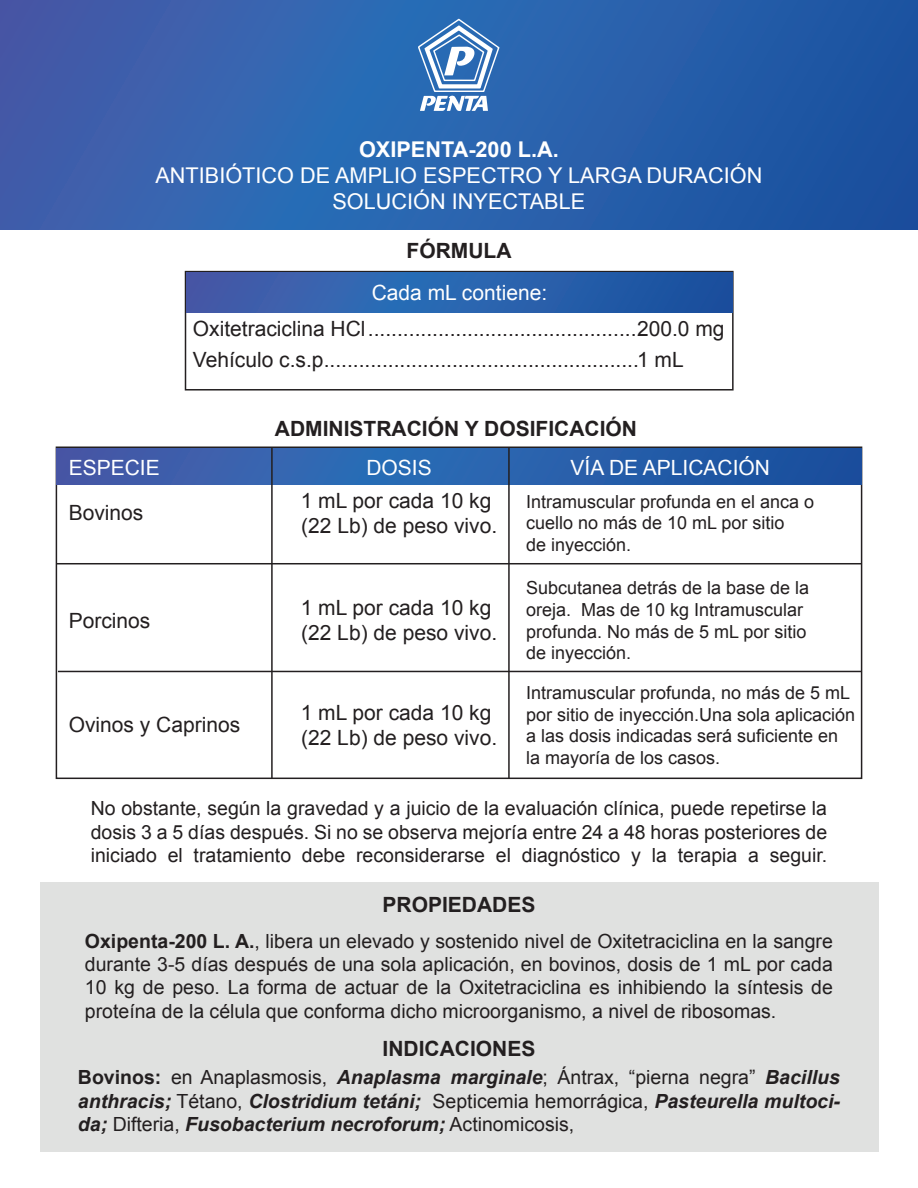
<style>
.page{position:relative;width:918px;height:1188px;background:#fff}
.page>*{position:absolute;margin:0;border:0;box-sizing:border-box;transform-origin:0 0}
.t1{font:21.75px/26.1px "Arial";color:#fff;text-align:center}
.t2{font:700 21.75px "Arial";color:#fff}
.t3{font:21px/25.2px "Arial";color:#231f20}
.t4{font:700 21px "Arial";color:#231f20}
.t5{font:21px "Arial";color:#fff}
.t6{font:19.5px/23.4px "Arial";color:#231f20;text-align:justify}
.t7{font:italic 700 19.5px/23.4px "Arial";color:#231f20;text-align:justify}
.t8{font:18px/21.6px "Arial";color:#231f20}
.s1{font-weight:700}
.s2{font-style:normal}
.s3{font-weight:400;font-style:normal}
</style>
<div class="page">
<div style="left:185px;top:271px;width:549px;height:120px;border:2px solid #231f20"></div>
<svg style="left:186px;top:272px;width:546px;height:41px;background:#2c5eaa"></svg>
<svg style="left:56px;top:448px;width:805px;height:36px;background:#2c5eaa"></svg>
<hr style="left:508px;top:448px;width:2px;height:330px;background:#231f20">
<hr style="left:271px;top:448px;width:2px;height:330px;background:#231f20">
<hr style="left:56px;top:563px;width:805px;height:1px;background:#231f20">
<hr style="left:58px;top:671px;width:803px;height:1px;background:#231f20">
<div style="left:0;top:0;width:918px;height:230px;background:linear-gradient(to right,#4067b2,#1959a5)"></div>
<svg style="left:418px;top:19px;width:82px;height:92px"></svg>
<div style="left:40px;top:883px;width:838px;height:269px;background:#e0e1e0"></div>
<p class="t2" style="left:359px;top:135px;width:201px">OXIPENTA-200 L.A.</p>
<p class="t1" style="left:155px;top:162px;width:608px">ANTIBIÓTICO DE AMPLIO ESPECTRO Y LARGA DURACIÓN<br>SOLUCIÓN INYECTABLE</p>
<p class="t4" style="left:407px;top:236px;width:106px">FÓRMULA</p>
<p class="t5" style="left:372px;top:278px;width:177px">Cada mL contiene:</p>
<p class="t3" style="left:193px;top:316px;width:533px">Oxitetraciclina HCl..............................................200.0 mg</p>
<p class="t3" style="left:193px;top:347px;width:492px">Vehículo c.s.p......................................................1 mL</p>
<p class="t4" style="left:275px;top:415px;width:364px">ADMINISTRACIÓN Y DOSIFICACIÓN</p>
<p class="t5" style="left:69px;top:454px;width:93px">ESPECIE</p>
<p class="t5" style="left:366px;top:454px;width:67px">DOSIS</p>
<p class="t5" style="left:571px;top:454px;width:201px">VÍA DE APLICACIÓN</p>
<p class="t3" style="left:69px;top:500px;width:76px">Bovinos</p>
<p class="t3" style="left:69px;top:608px;width:83px">Porcinos</p>
<p class="t3" style="left:69px;top:713px;width:173px">Ovinos y Caprinos</p>
<p class="t3" style="left:301px;top:488px;width:198px">1 mL por cada 10 kg (22 Lb) de peso vivo.</p>
<p class="t8" style="left:526px;top:491px;width:290px">Intramuscular profunda en el anca o cuello no más de 10 mL por sitio<br>de inyección.</p>
<p class="t8" style="left:526px;top:577px;width:285px">Subcutanea detrás de la base de la oreja. Mas de 10 kg Intramuscular profunda. No más de 5 mL por sitio de inyección.</p>
<p class="t8" style="left:526px;top:682px;width:331px">Intramuscular profunda, no más de 5 mL por sitio de inyección.Una sola aplicación a las dosis indicadas será suficiente en la mayoría de los casos.</p>
<p class="t3" style="left:301px;top:595px;width:198px">1 mL por cada 10 kg (22 Lb) de peso vivo.</p>
<p class="t3" style="left:301px;top:700px;width:198px">1 mL por cada 10 kg (22 Lb) de peso vivo.</p>
<p class="t6" style="left:91px;top:797px;width:738px">No obstante, según la gravedad y a juicio de la evaluación clínica, puede repetirse la dosis 3 a 5 días después. Si no se observa mejoría entre 24 a 48 horas posteriores de iniciado el tratamiento debe reconsiderarse el diagnóstico y la terapia a seguir.</p>
<p class="t4" style="left:383px;top:891px;width:154px">PROPIEDADES</p>
<p class="t6" style="left:85px;top:929px;width:750px"><span class="s1">Oxipenta-200 L. A.</span>, libera un elevado y sostenido nivel de Oxitetraciclina en la sangre durante 3-5 días después de una sola aplicación, en bovinos, dosis de 1 mL por cada 10 kg de peso. La forma de actuar de la Oxitetraciclina es inhibiendo la síntesis de proteína de la célula que conforma dicho microorganismo, a nivel de ribosomas.</p>
<p class="t4" style="left:383px;top:1035px;width:154px">INDICACIONES</p>
<p class="t7" style="left:78px;top:1066px;width:764px"><span class="s2">Bovinos:</span> <span class="s3">en Anaplasmosis,</span> Anaplasma marginale<span class="s3">; Ántrax, “pierna negra”</span> Bacillus anthracis; <span class="s3">Tétano,</span> Clostridium tetáni; <span class="s3">Septicemia hemorrágica,</span> Pasteurella multoci&shy;da; <span class="s3">Difteria,</span> Fusobacterium necroforum; <span class="s3">Actinomicosis,</span></p>
</div>
